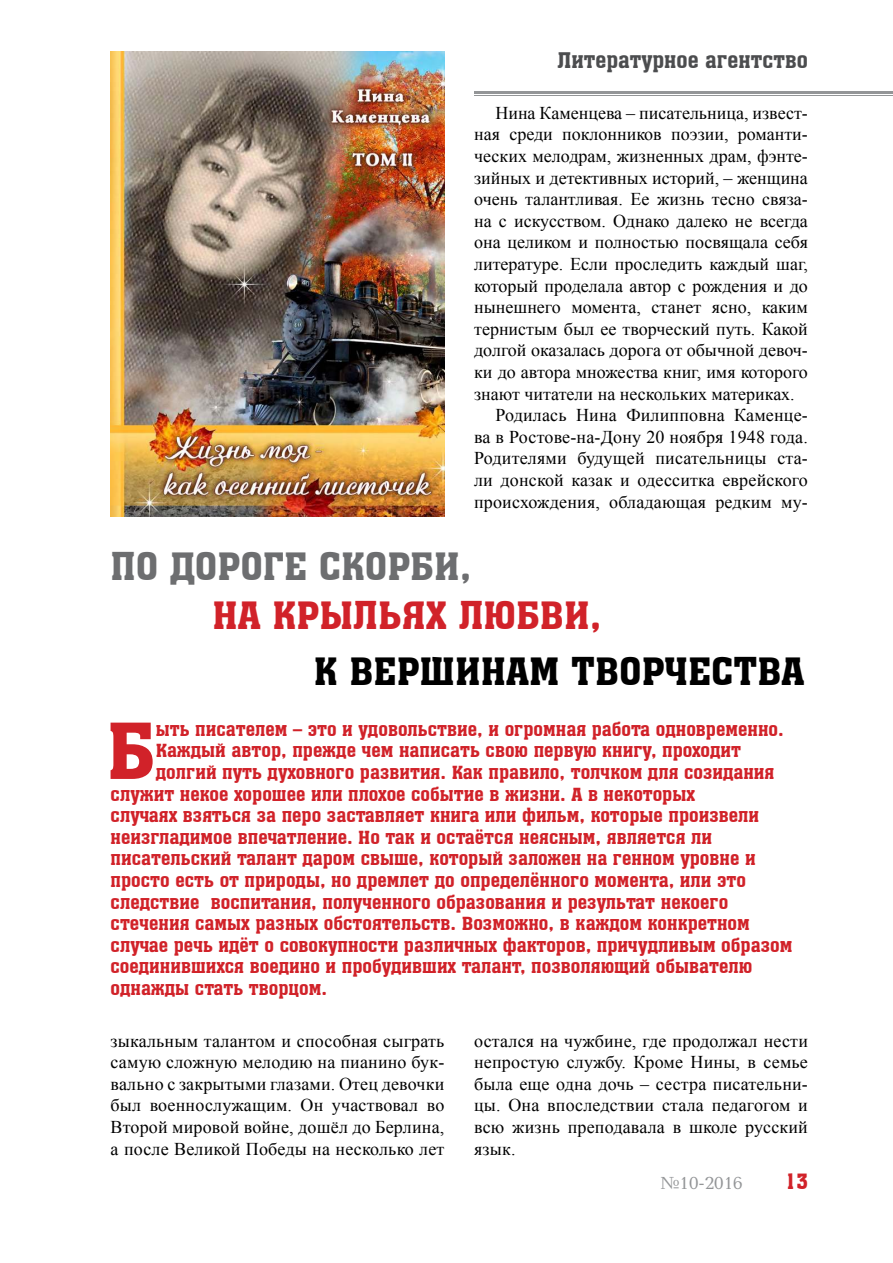
<style>
.page{position:relative;width:893px;height:1263px;background:#fff}
.page>*{position:absolute;margin:0;border:0;box-sizing:border-box;transform-origin:0 0}
.t1{font:77.4px "a Assuan";color:#d12229}
.t2{font:37.5px "a Assuan";color:#000}
.t3{font:37.5px "a Assuan";color:#6d6e70}
.t4{font:37.5px "a Assuan";color:#d12229}
.t5{font:21px "a Assuan";color:#4c4d4f}
.t6{font:21px "a Assuan";color:#d12229}
.t7{font:18px/21.6px "Times New Roman";color:#000;text-align:justify}
.t8{font:18px "a Assuan";color:#d12229}
.t9{font:18px "Baltica C";color:#939597}
</style>
<div class="page">
<hr style="left:474px;top:92px;width:419px;height:2px;background:#939597">
<hr style="left:474px;top:95px;width:419px;height:1px;background:#939597">
<img style="left:110px;top:51px;width:334px;height:466px">
<p class="t5" style="left:557px;top:49px;width:252px">Литературное агентство</p>
<p class="t7" style="left:495px;top:101px;width:314px">Нина Каменцева – писательница, извест-</p>
<p class="t7" style="left:474px;top:123px;width:335px">ная среди поклонников поэзии, романти-</p>
<p class="t7" style="left:474px;top:145px;width:335px">ческих мелодрам, жизненных драм, фэнте-</p>
<p class="t7" style="left:474px;top:166px;width:335px">зийных и детективных историй, – женщина</p>
<p class="t7" style="left:474px;top:188px;width:335px">очень талантливая. Ее жизнь тесно связа-</p>
<p class="t7" style="left:474px;top:209px;width:335px">на с искусством. Однако далеко не всегда</p>
<p class="t7" style="left:474px;top:231px;width:335px">она целиком и полностью посвящала себя</p>
<p class="t7" style="left:474px;top:253px;width:335px">литературе. Если проследить каждый шаг,</p>
<p class="t7" style="left:474px;top:274px;width:335px">который проделала автор с рождения и до</p>
<p class="t7" style="left:474px;top:296px;width:335px">нынешнего момента, станет ясно, каким</p>
<p class="t7" style="left:474px;top:317px;width:335px">тернистым был ее творческий путь. Какой</p>
<p class="t7" style="left:474px;top:339px;width:335px">долгой оказалась дорога от обычной девоч-</p>
<p class="t7" style="left:474px;top:361px;width:335px">ки до автора множества книг, имя которого</p>
<p class="t7" style="left:474px;top:382px;width:322px">знают читатели на нескольких материках.</p>
<p class="t7" style="left:495px;top:404px;width:314px">Родилась Нина Филипповна Каменце-</p>
<p class="t7" style="left:474px;top:425px;width:335px">ва в Ростове-на-Дону 20 ноября 1948 года.</p>
<p class="t7" style="left:474px;top:447px;width:335px">Родителями будущей писательницы ста-</p>
<p class="t7" style="left:474px;top:469px;width:335px">ли донской казак и одесситка еврейского</p>
<p class="t7" style="left:474px;top:490px;width:335px">происхождения, обладающая редким му-</p>
<h2 class="t3" style="left:111px;top:546px;width:362px">ПО ДОРОГЕ СКОРБИ,</h2>
<h2 class="t4" style="left:213px;top:595px;width:390px">НА КРЫЛЬЯХ ЛЮБВИ,</h2>
<h2 class="t2" style="left:314px;top:651px;width:492px">К ВЕРШИНАМ ТВОРЧЕСТВА</h2>
<h1 class="t1" style="left:107px;top:709px;width:51px">Б</h1>
<p class="t8" style="left:156px;top:719px;width:629px">ыть писателем – это и удовольствие, и огромная работа одновременно.</p>
<p class="t8" style="left:156px;top:741px;width:587px">Каждый автор, прежде чем написать свою первую книгу, проходит</p>
<p class="t8" style="left:156px;top:763px;width:620px">долгий путь духовного развития. Как правило, толчком для созидания</p>
<p class="t8" style="left:111px;top:784px;width:586px">служит некое хорошее или плохое событие в жизни. А в некоторых</p>
<p class="t8" style="left:111px;top:806px;width:650px">случаях взяться за перо заставляет книга или фильм, которые произвели</p>
<p class="t8" style="left:111px;top:827px;width:603px">неизгладимое впечатление. Но так и остаётся неясным, является ли</p>
<p class="t8" style="left:111px;top:849px;width:647px">писательский талант даром свыше, который заложен на генном уровне и</p>
<p class="t8" style="left:111px;top:871px;width:637px">просто есть от природы, но дремлет до определённого момента, или это</p>
<p class="t8" style="left:111px;top:892px;width:619px">следствие воспитания, полученного образования и результат некоего</p>
<p class="t8" style="left:111px;top:914px;width:641px">стечения самых разных обстоятельств. Возможно, в каждом конкретном</p>
<p class="t8" style="left:111px;top:935px;width:683px">случае речь идёт о совокупности различных факторов, причудливым образом</p>
<p class="t8" style="left:111px;top:957px;width:643px">соединившихся воедино и пробудивших талант, позволяющий обывателю</p>
<p class="t8" style="left:111px;top:979px;width:218px">однажды стать творцом.</p>
<p class="t7" style="left:111px;top:1029px;width:335px">зыкальным талантом и способная сыграть самую сложную мелодию на пианино бук&shy;вально с закрытыми глазами. Отец девочки был военнослужащим. Он участвовал во Второй мировой войне, дошёл до Берлина, а после Великой Победы на несколько лет</p>
<p class="t7" style="left:474px;top:1029px;width:335px">остался на чужбине, где продолжал нести непростую службу. Кроме Нины, в семье была еще одна дочь – сестра писательни&shy;цы. Она впоследствии стала педагогом и всю жизнь преподавала в школе русский язык.</p>
<p class="t9" style="left:660px;top:1172px;width:84px">№10-2016</p>
<p class="t6" style="left:785px;top:1170px;width:25px">13</p>
</div>
